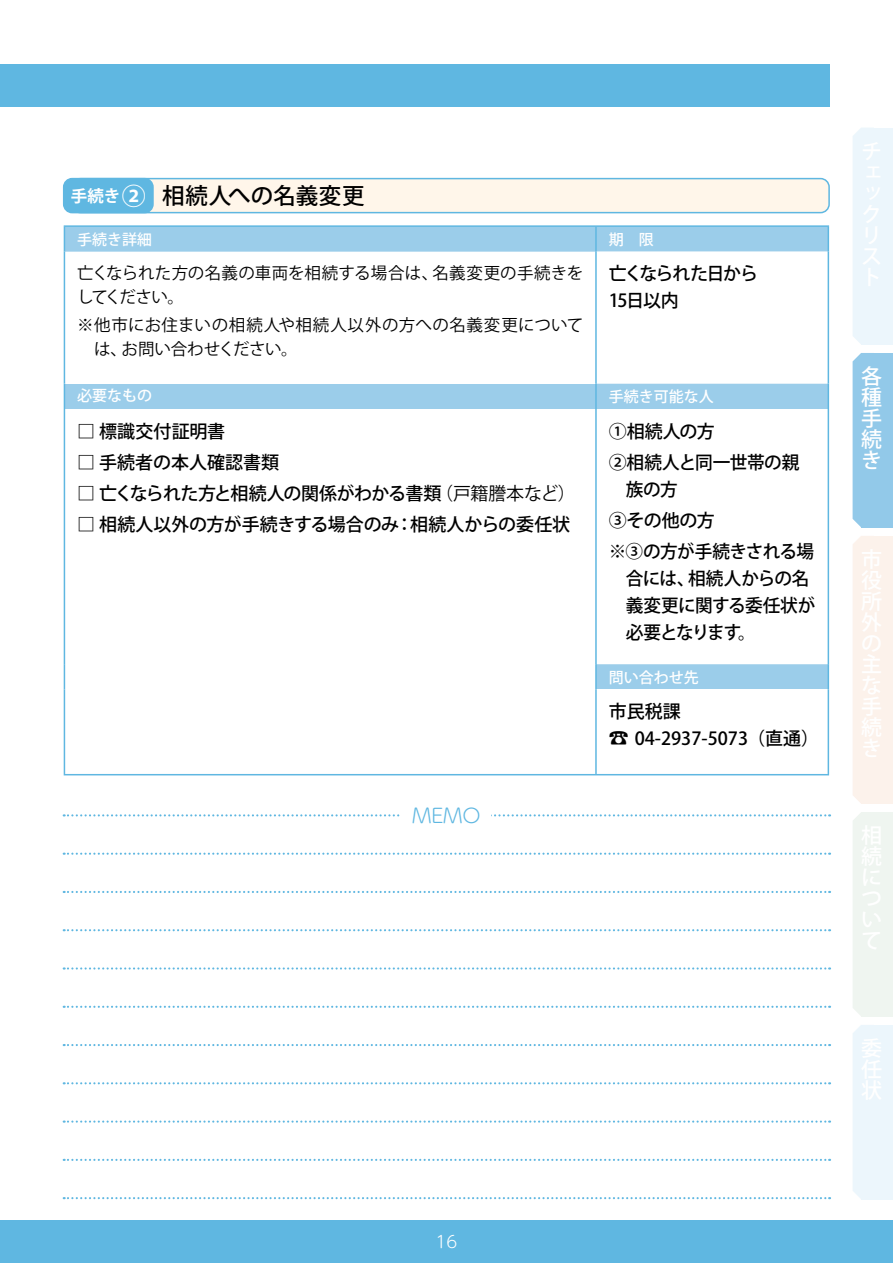
<style>
.page{position:relative;width:893px;height:1263px;background:#fff}
.page>*{position:absolute;margin:0;border:0;box-sizing:border-box;transform-origin:0 0}
.t1{font:500 22.5px "Koz Go Pro";letter-spacing:.02em;color:#000}
.t2{font:500 21px/21px "Koz Go Pro";color:#fff;text-align:justify}
.t3{font:300 19.5px "UD Shin M Go Pr 6 N";color:#5fb7e1}
.t4{font:500 18px/31.2px "Koz Go Pro";letter-spacing:-.015em;color:#000}
.t5{font:500 18px/27px "Koz Go Pro";letter-spacing:-.035em;color:#000}
.t6{font:500 18px "Koz Go Pro";letter-spacing:-.04em;color:#000}
.t7{font:500 18px/27px "Koz Go Pro";letter-spacing:-.075em;color:#000}
.t8{font:500 18px "Koz Go Pro";letter-spacing:.005em;color:#000}
.t9{font:16.5px/24px "Koz Go Pro";letter-spacing:.01em;color:#000}
.t10{font:300 16.5px "UD Shin M Go Pr 6 N";color:#fff}
.t11{font:500 15px "Koz Go Pro";color:#fff}
.s1{font-weight:700;font-size:16.5px;color:#fff}
.s2{font-weight:700;font-size:24px;color:#fff}
.s3{font-weight:400}
.s4{font-size:19.8px}
</style>
<div class="page">
<div style="left:0;top:1220px;width:893px;height:43px;background:#5fb7e1"></div>
<div style="left:0;top:64px;width:830px;height:42px;background:#5fb7e1"></div>
<div style="left:65px;top:227px;width:763px;height:463px;background:#9bcdea"></div>
<div style="left:64px;top:252px;width:532px;height:131px;background:#fff"></div>
<svg style="left:597px;top:252px;width:231px;height:412px"></svg>
<div style="left:64px;top:409px;width:532px;height:366px;background:#fff"></div>
<hr style="left:64px;top:225px;width:532px;height:2px;background:#5fb7e1">
<svg style="left:64px;top:227px;width:1px;height:25px"></svg>
<hr style="left:596px;top:225px;width:233px;height:2px;background:#5fb7e1">
<hr style="left:595px;top:227px;width:2px;height:25px;background:#5fb7e1">
<svg style="left:828px;top:227px;width:1px;height:25px"></svg>
<hr style="left:64px;top:252px;width:1px;height:131px;background:#5fb7e1">
<hr style="left:595px;top:252px;width:2px;height:131px;background:#5fb7e1">
<hr style="left:828px;top:252px;width:1px;height:131px;background:#5fb7e1">
<svg style="left:64px;top:383px;width:1px;height:26px"></svg>
<hr style="left:595px;top:383px;width:2px;height:26px;background:#5fb7e1">
<svg style="left:828px;top:383px;width:1px;height:26px"></svg>
<hr style="left:64px;top:409px;width:1px;height:255px;background:#5fb7e1">
<svg style="left:64px;top:664px;width:1px;height:26px"></svg>
<hr style="left:64px;top:690px;width:1px;height:84px;background:#5fb7e1">
<hr style="left:64px;top:774px;width:532px;height:1px;background:#5fb7e1">
<hr style="left:595px;top:409px;width:2px;height:255px;background:#5fb7e1">
<hr style="left:828px;top:409px;width:1px;height:255px;background:#5fb7e1">
<hr style="left:595px;top:664px;width:2px;height:26px;background:#5fb7e1">
<svg style="left:828px;top:664px;width:1px;height:26px"></svg>
<hr style="left:595px;top:690px;width:2px;height:84px;background:#5fb7e1">
<hr style="left:828px;top:690px;width:1px;height:84px;background:#5fb7e1">
<hr style="left:596px;top:774px;width:233px;height:1px;background:#5fb7e1">
<div style="left:72px;top:179px;width:757px;height:34px;background:#fff6ea;border-radius:9px"></div>
<div style="left:71px;top:178px;width:759px;height:35px;border:2px solid #5fb7e1;border-radius:9px"></div>
<div style="left:64px;top:179px;width:89px;height:34px;background:#5fb7e1;border-radius:9px"></div>
<div style="left:63px;top:178px;width:91px;height:35px;border:2px solid #5fb7e1;border-radius:9px"></div>
<svg style="left:64px;top:814px;width:766px;height:2px"></svg>
<svg style="left:64px;top:853px;width:766px;height:2px"></svg>
<svg style="left:64px;top:891px;width:766px;height:2px"></svg>
<svg style="left:64px;top:929px;width:766px;height:2px"></svg>
<svg style="left:64px;top:967px;width:766px;height:2px"></svg>
<svg style="left:64px;top:1006px;width:766px;height:2px"></svg>
<div style="left:402px;top:803px;width:89px;height:25px;background:#fff"></div>
<svg style="left:64px;top:1044px;width:766px;height:2px"></svg>
<svg style="left:64px;top:1082px;width:766px;height:2px"></svg>
<svg style="left:64px;top:1120px;width:766px;height:3px"></svg>
<svg style="left:64px;top:1159px;width:766px;height:2px"></svg>
<svg style="left:64px;top:1197px;width:766px;height:2px"></svg>
<div style="left:853px;top:128px;width:8px;height:216px;background:#ecf6fc"></div>
<div style="left:861px;top:128px;width:32px;height:216px;background:#ecf6fc"></div>
<svg style="left:853px;top:353px;width:8px;height:174px"></svg>
<div style="left:861px;top:353px;width:32px;height:174px;background:#92c9e9"></div>
<div style="left:853px;top:536px;width:8px;height:267px;background:#fcf2eb"></div>
<div style="left:861px;top:536px;width:32px;height:268px;background:#fcf2eb"></div>
<svg style="left:853px;top:1025px;width:8px;height:174px"></svg>
<div style="left:861px;top:1025px;width:32px;height:174px;background:#ecf6fc"></div>
<div style="left:853px;top:813px;width:8px;height:203px;background:#eff5f0"></div>
<div style="left:861px;top:812px;width:32px;height:204px;background:#eff5f0"></div>
<p class="t1" style="left:71px;top:181px;width:295px"><span class="s1">手続き</span><span class="s2">②</span> 相続人への名義変更</p>
<p class="t11" style="left:77px;top:229px;width:76px">手続き詳細</p>
<p class="t11" style="left:609px;top:229px;width:46px">期　限</p>
<p class="t9" style="left:77px;top:261px;width:507px">亡くなられた方の名義の車両を相続する場合は、名義変更の手続きをしてください。</p>
<p class="t9" style="left:94px;top:314px;width:490px;text-indent:-17px">※他市にお住まいの相続人や相続人以外の方への名義変更については、お問い合わせください。</p>
<p class="t7" style="left:609px;top:261px;width:151px">亡くなられた日から<br>15日以内</p>
<p class="t11" style="left:77px;top:386px;width:76px">必要なもの</p>
<p class="t11" style="left:609px;top:387px;width:106px">手続き可能な人</p>
<p class="t8" style="left:77px;top:419px;width:149px">□ 標識交付証明書</p>
<p class="t4" style="left:77px;top:447px;width:204px">□ 手続者の本人確認書類</p>
<p class="t6" style="left:77px;top:482px;width:500px">□ 亡くなられた方と相続人の関係がわかる書類<span class="s3">（戸籍謄本など）</span></p>
<p class="t4" style="left:77px;top:510px;width:494px">□ 相続人以外の方が手続きする場合のみ：相続人からの委任状</p>
<p class="t4" style="left:609px;top:416px;width:192px">①相続人の方<br>②相続人と同一世帯の親</p>
<p class="t4" style="left:609px;top:474px;width:207px;text-indent:17px">族の方<br>③その他の方<br>※③の方が手続きされる場</p>
<p class="t5" style="left:626px;top:566px;width:191px">合には、相続人からの名義変更に関する委任状が必要となります。</p>
<p class="t11" style="left:609px;top:667px;width:91px">問い合わせ先</p>
<p class="t4" style="left:609px;top:699px;width:212px;line-height:26.2px">市民税課<br><span class="s4">☎</span> 04-2937-5073 （直通）</p>
<p class="t3" style="left:412px;top:799px;width:70px">MEMO</p>
<p class="t2" style="left:861px;top:367px;width:22px">各種手続き</p>
<p class="t10" style="left:436px;top:1228px;width:23px">16</p>
</div>
